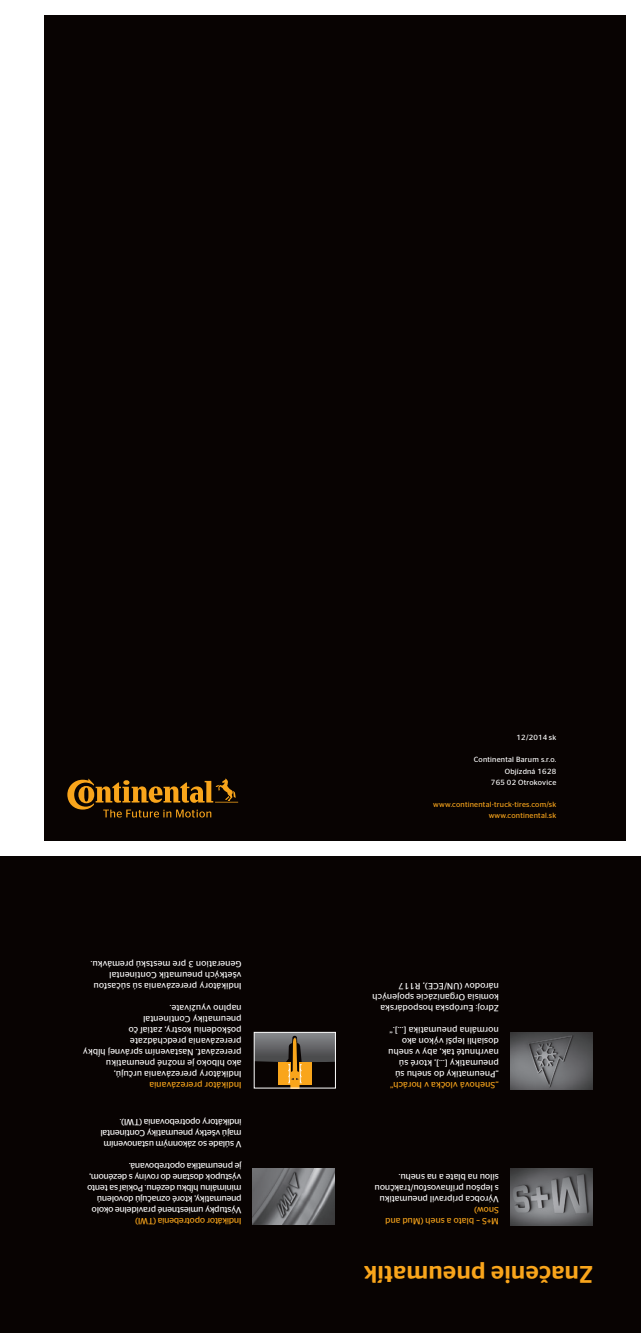
<style>
.page{position:relative;width:641px;height:1333px;background:#fff}
.page>*{position:absolute;margin:0;border:0;box-sizing:border-box;transform-origin:0 0}
.t1{font:500 24px "Continental Stag Sans";letter-spacing:.02em;color:#f9a51b}
.t2{font:9px/11px "Continental Stag Sans";letter-spacing:.015em;color:#fff}
.t3{font:9px/11px "Continental Stag Sans";letter-spacing:-.01em;color:#fff}
.t4{font:9px/11px "Continental Stag Sans";letter-spacing:.01em;color:#f9a51b}
.t5{font:9px "Continental Stag Sans";letter-spacing:-.01em;color:#f9a51b}
.t6{font:7.5px/11px "Continental Stag Sans";letter-spacing:.03em;color:#fff;text-align:right}
.t7{font:7.5px/11px "Continental Stag Sans";letter-spacing:.03em;color:#f9a51b;text-align:right}
</style>
<div class="page">
<div style="left:44px;top:16px;width:581px;height:824px;background:#080302"></div>
<div style="left:0;top:856px;width:641px;height:476px;background:#080302"></div>
<svg style="left:67px;top:778px;width:171px;height:39px"></svg>
<svg style="left:256px;top:1033px;width:78px;height:53px"></svg>
<div style="left:254px;top:1031px;width:82px;height:57px;border:1px solid #fff"></div>
<img style="left:510px;top:1032px;width:82px;height:57px">
<img style="left:510px;top:1168px;width:82px;height:57px">
<img style="left:253px;top:1168px;width:82px;height:56px">
<p class="t2" style="left:241px;top:991px;width:152px;rotate:-180deg">Indikátory prerezávania sú súčasťou všetkých pneumatík Continental<br>Generation 3 pre mestskú premávku.</p>
<p class="t2" style="left:241px;top:1079px;width:160px;rotate:-180deg">Indikátory prerezávania určujú,<br>ako hlboko je možné pneumatiku prerezávať. Nastavením správnej hĺbky prerezávania predchádzate poškodeniu kostry, zatiaľ čo pneumatiky Continental<br>naplno využívate.</p>
<p class="t4" style="left:241px;top:1090px;width:94px;rotate:-180deg">Indikátor prerezávania</p>
<p class="t3" style="left:241px;top:1149px;width:142px;rotate:-180deg">V súlade so zákonným ustanovením majú všetky pneumatiky Continental indikátory opotrebovania (TWI).</p>
<p class="t3" style="left:241px;top:1215px;width:156px;rotate:-180deg">Výstupky umiestnené pravidelne okolo pneumatiky, ktoré označujú dovolenú minimálnu hĺbku dezénu. Pokiaľ sa tento výstupok dostane do roviny s dezénom, je pneumatika opotrebovaná.</p>
<p class="t5" style="left:241px;top:1226px;width:108px;rotate:-180deg">Indikátor opotrebenia (TWI)</p>
<p class="t6" style="left:516px;top:732px;width:41px">12/2014 sk</p>
<p class="t6" style="left:474px;top:754px;width:84px">Continental Barum s.r.o.<br>Objízdná 1628<br>765 02 Otrokovice</p>
<p class="t7" style="left:433px;top:798px;width:124px">www.continental-truck-tires.com/sk www.continental.sk</p>
<p class="t2" style="left:499px;top:1013px;width:128px;rotate:-180deg">Zdroj: Európska hospodárska komisia Organizácie spojených národov (UN/ECE), R117</p>
<p class="t2" style="left:499px;top:1079px;width:112px;rotate:-180deg">„Pneumatiky do snehu sú pneumatiky […], ktoré sú navrhnuté tak, aby v snehu dosiahli lepší výkon ako normálna pneumatika […].“</p>
<p class="t4" style="left:499px;top:1090px;width:110px;rotate:-180deg">„Snehová vločka v horách“</p>
<p class="t2" style="left:499px;top:1204px;width:126px;rotate:-180deg">Výrobca pripravil pneumatiku s lepšou priľnavosťou/trakčnou silou na blate a na snehu.</p>
<p class="t4" style="left:499px;top:1226px;width:115px;rotate:-180deg">M+S – blato a sneh (Mud and<br>Snow)</p>
<h1 class="t1" style="left:592px;top:1288px;width:230px;rotate:-180deg">Značenie pneumatík</h1>
</div>
